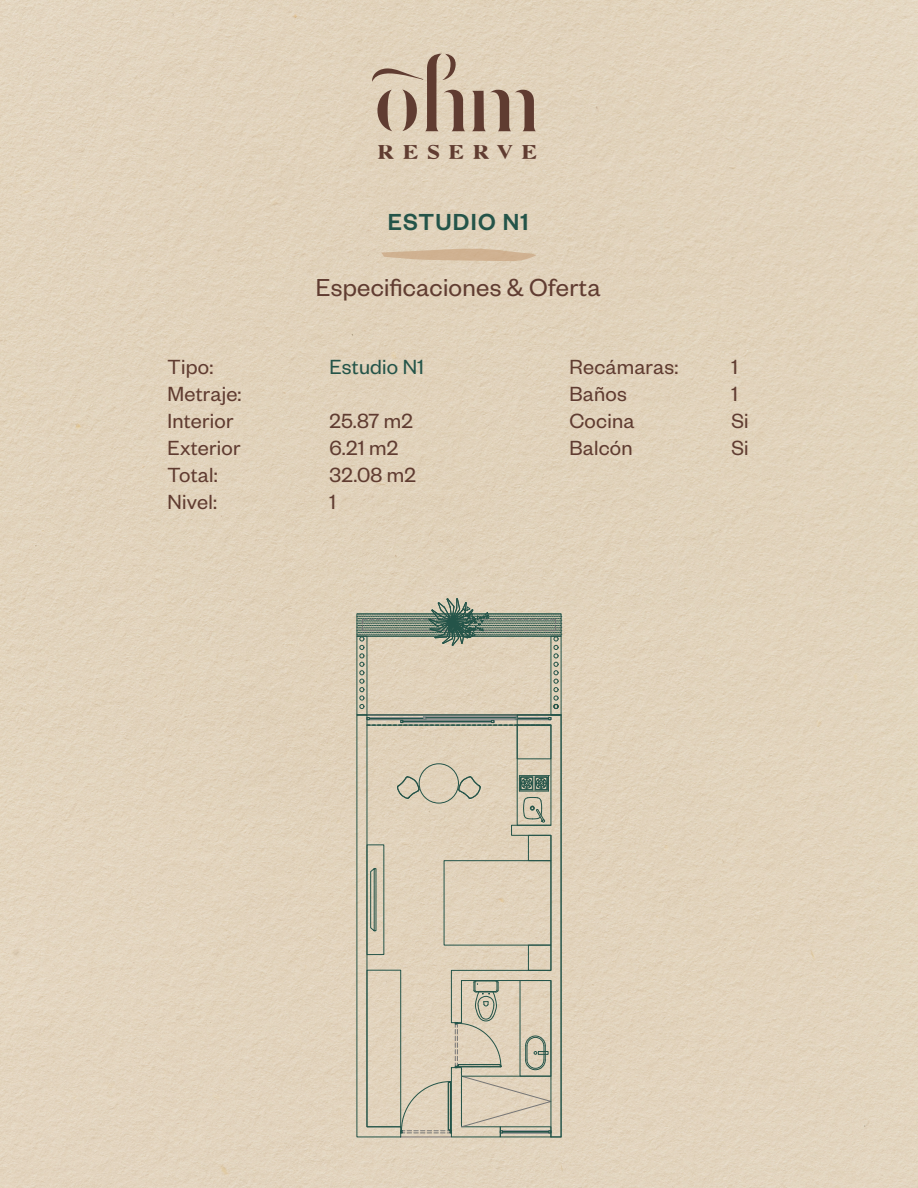
<style>
.page{position:relative;width:918px;height:1188px;background:#e1d3bc}
.page>*{position:absolute;margin:0;border:0;box-sizing:border-box;transform-origin:0 0}
.t1{font:27px "Founders Grotesk";letter-spacing:.01em;color:#603c31}
.t2{font:500 25.5px "Founders Grotesk";letter-spacing:.05em;color:#245449}
.t3{font:22.5px/27px "Founders Grotesk";letter-spacing:.01em;color:#603c31}
.t4{font:22.5px "Founders Grotesk";letter-spacing:.01em;color:#245449}
.t5{font:19.35px "Opulence";letter-spacing:.48em;color:#603c31}
</style>
<div class="page">
<svg style="left:372px;top:54px;width:93px;height:77px;background:#bca794"></svg>
<svg style="left:472px;top:90px;width:64px;height:41px;background:#a68e7c"></svg>
<svg style="left:381px;top:249px;width:156px;height:12px;background:#d4b99b"></svg>
<div style="left:357px;top:636px;width:10px;height:79px;border:1px solid #245449"></div>
<div style="left:551px;top:636px;width:10px;height:79px;border:1px solid #245449"></div>
<svg style="left:357px;top:598px;width:205px;height:111px;background:#c0bba6"></svg>
<svg style="left:357px;top:715px;width:204px;height:423px;background:#d1c7b2"></svg>
<div style="left:517px;top:725px;width:34px;height:100px;border:1px solid #245449"></div>
<div style="left:517px;top:725px;width:34px;height:34px;border:1px solid #245449"></div>
<p class="t5" style="left:378px;top:141px;width:161px">RESERVE</p>
<p class="t2" style="left:388px;top:206px;width:143px">ESTUDIO N1</p>
<p class="t1" style="left:316px;top:271px;width:286px">Especificaciones &amp; Oferta</p>
<p class="t3" style="left:168px;top:352px;width:47px">Tipo:</p>
<p class="t4" style="left:330px;top:353px;width:96px">Estudio N1</p>
<p class="t3" style="left:168px;top:379px;width:75px">Metraje:<br>Interior</p>
<p class="t3" style="left:330px;top:406px;width:85px">25.87 m2</p>
<p class="t3" style="left:168px;top:433px;width:74px">Exterior</p>
<p class="t3" style="left:330px;top:433px;width:70px">6.21 m2</p>
<p class="t3" style="left:168px;top:460px;width:52px">Total:</p>
<p class="t3" style="left:330px;top:460px;width:88px">32.08 m2</p>
<p class="t3" style="left:168px;top:487px;width:51px">Nivel:</p>
<p class="t3" style="left:330px;top:487px;width:8px">1</p>
<p class="t3" style="left:569px;top:352px;width:110px">Recámaras:</p>
<p class="t3" style="left:731px;top:352px;width:8px">1</p>
<p class="t3" style="left:569px;top:379px;width:59px">Baños</p>
<p class="t3" style="left:731px;top:379px;width:8px">1</p>
<p class="t3" style="left:569px;top:406px;width:67px">Cocina</p>
<p class="t3" style="left:731px;top:406px;width:19px">Si</p>
<p class="t3" style="left:569px;top:433px;width:65px">Balcón</p>
<p class="t3" style="left:731px;top:433px;width:19px">Si</p>
</div>
